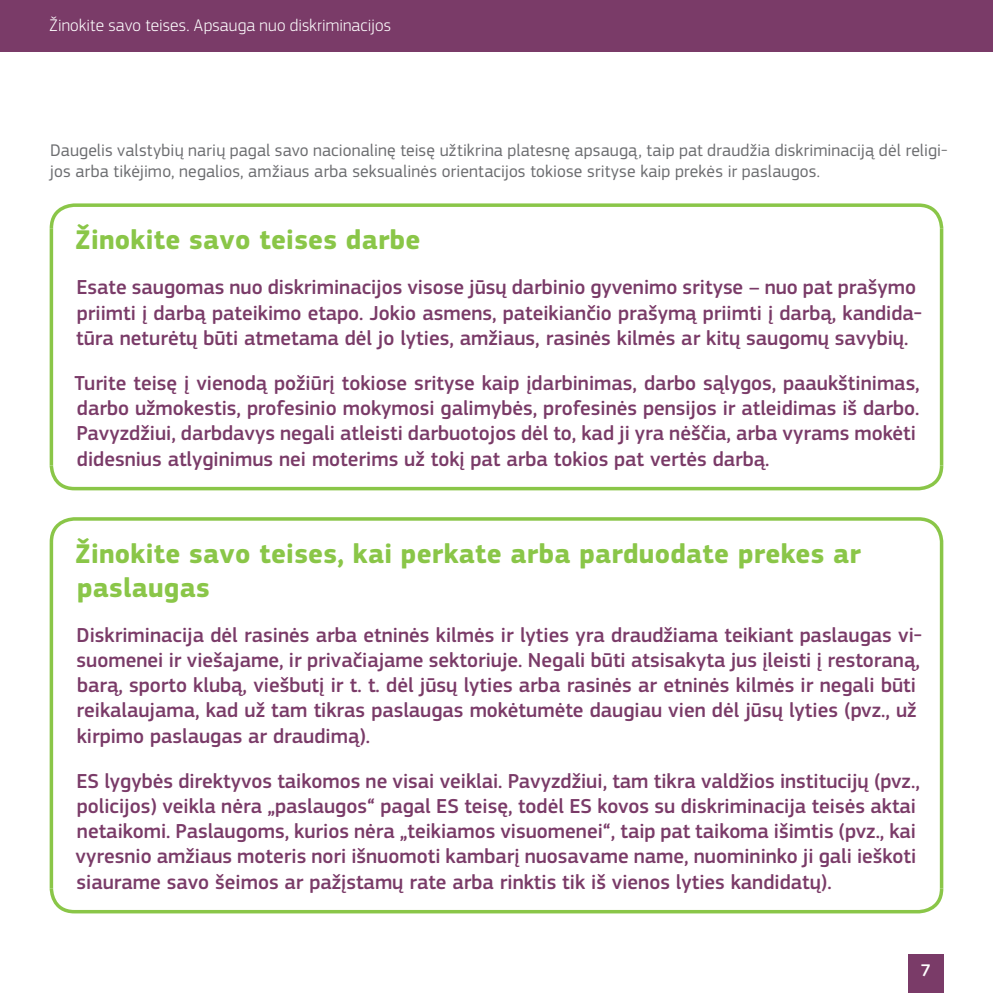
<style>
.page{position:relative;width:993px;height:993px;background:#fff}
.page>*{position:absolute;margin:0;border:0;box-sizing:border-box;transform-origin:0 0}
.box_title{font:700 28px/33.6px "EC Square Sans Pro";letter-spacing:.01em;color:#8ac648}
.box_body{font:500 21px/25.2px "EC Square Sans Pro";color:#7a3b68}
.body_text{font:17.5px/21px "EC Square Sans Pro";letter-spacing:.01em;color:#6c6d70}
.t1{font:300 17.5px "EC Square Sans Pro";letter-spacing:.005em;color:#fff}
.t2{font:500 17.5px "EC Square Sans Pro";color:#fff}
</style>
<div class="page">
<div style="left:907px;top:953px;width:36px;height:39px;background:#7a3b68"></div>
<div style="left:0;top:0;width:992px;height:51px;background:#7a3b68"></div>
<hr style="left:50px;top:228px;width:3px;height:237px;background:#8ac648">
<svg style="left:939px;top:232px;width:4px;height:230px"></svg>
<svg style="left:49px;top:203px;width:895px;height:29px"></svg>
<svg style="left:49px;top:462px;width:895px;height:29px"></svg>
<hr style="left:50px;top:542px;width:3px;height:346px;background:#8ac648">
<svg style="left:939px;top:545px;width:4px;height:339px"></svg>
<svg style="left:49px;top:517px;width:895px;height:28px"></svg>
<svg style="left:49px;top:884px;width:895px;height:30px"></svg>
<p class="t1" style="left:50px;top:15px;width:343px">Žinokite savo teises. Apsauga nuo diskriminacijos</p>
<p class="body_text" style="left:50px;top:139px;width:898px">Daugelis valstybių narių pagal savo nacionalinę teisę užtikrina platesnę apsaugą, taip pat draudžia diskriminaciją dėl religi&shy;jos arba tikėjimo, negalios, amžiaus arba seksualinės orientacijos tokiose srityse kaip prekės ir paslaugos.</p>
<p class="box_title" style="left:75px;top:224px;width:346px">Žinokite savo teises darbe</p>
<p class="box_body" style="left:76px;top:275px;width:847px">Esate saugomas nuo diskriminacijos visose jūsų darbinio gyvenimo srityse – nuo pat prašymo priimti į darbą pateikimo etapo. Jokio asmens, pateikiančio prašymą priimti į darbą, kandida&shy;tūra neturėtų būti atmetama dėl jo lyties, amžiaus, rasinės kilmės ar kitų saugomų savybių.</p>
<p class="box_body" style="left:74px;top:370px;width:846px">Turite teisę į vienodą požiūrį tokiose srityse kaip įdarbinimas, darbo sąlygos, paaukštinimas, darbo užmokestis, profesinio mokymosi galimybės, profesinės pensijos ir atleidimas iš darbo.<br>Pavyzdžiui, darbdavys negali atleisti darbuotojos dėl to, kad ji yra nėščia, arba vyrams mokėti didesnius atlyginimus nei moterims už tokį pat arba tokios pat vertės darbą.</p>
<p class="box_title" style="left:75px;top:537px;width:787px">Žinokite savo teises, kai perkate arba parduodate prekes ar paslaugas</p>
<p class="box_body" style="left:76px;top:622px;width:846px">Diskriminacija dėl rasinės arba etninės kilmės ir lyties yra draudžiama teikiant paslaugas vi&shy;suomenei ir viešajame, ir privačiajame sektoriuje. Negali būti atsisakyta jus įleisti į restoraną, barą, sporto klubą, viešbutį ir t. t. dėl jūsų lyties arba rasinės ar etninės kilmės ir negali būti reikalaujama, kad už tam tikras paslaugas mokėtumėte daugiau vien dėl jūsų lyties (pvz., už kirpimo paslaugas ar draudimą).</p>
<p class="box_body" style="left:76px;top:768px;width:845px">ES lygybės direktyvos taikomos ne visai veiklai. Pavyzdžiui, tam tikra valdžios institucijų (pvz., policijos) veikla nėra „paslaugos“ pagal ES teisę, todėl ES kovos su diskriminacija teisės aktai netaikomi. Paslaugoms, kurios nėra „teikiamos visuomenei“, taip pat taikoma išimtis (pvz., kai vyresnio amžiaus moteris nori išnuomoti kambarį nuosavame name, nuomininko ji gali ieškoti siaurame savo šeimos ar pažįstamų rate arba rinktis tik iš vienos lyties kandidatų).</p>
<p class="t2" style="left:920px;top:959px;width:12px">7</p>
</div>
